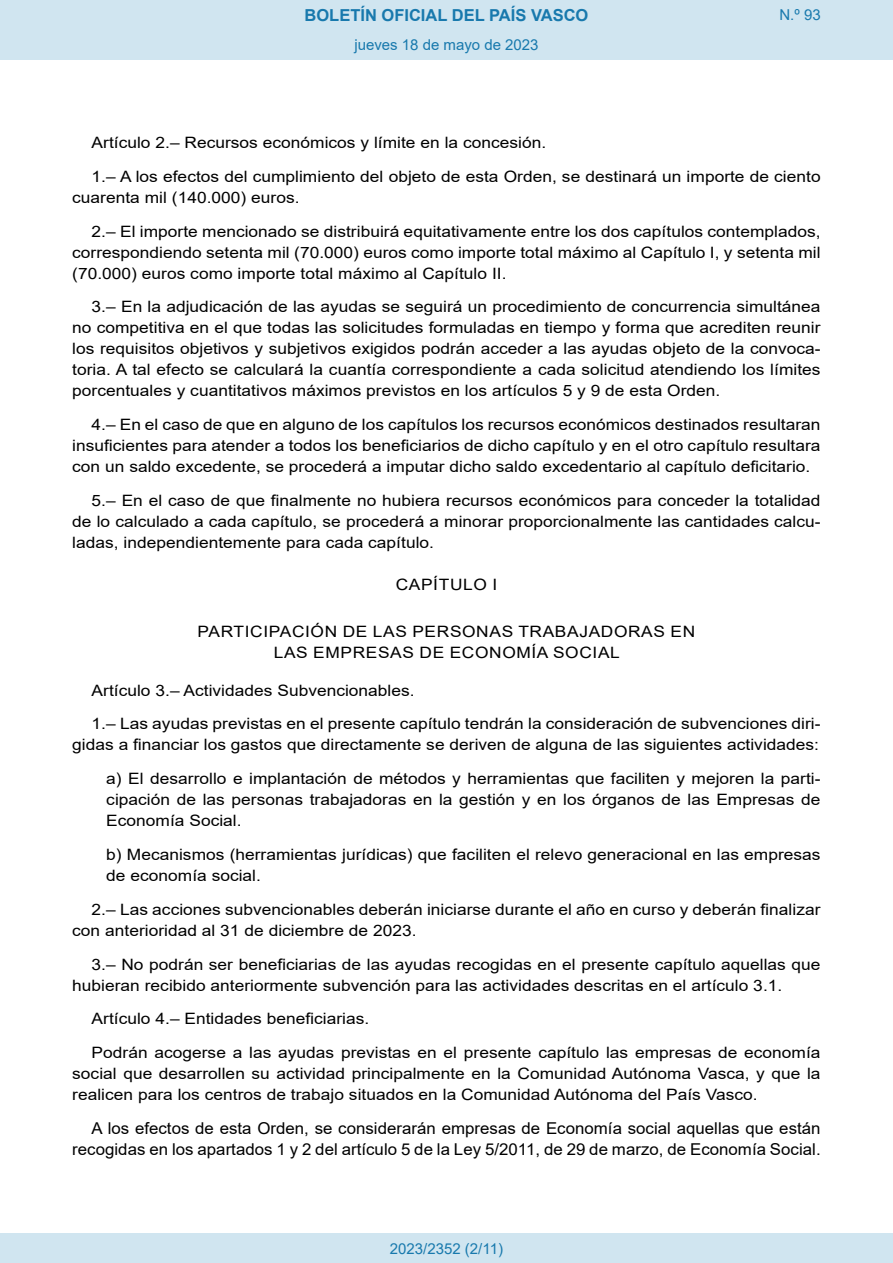
<style>
.page{position:relative;width:893px;height:1263px;background:#fff}
.page>*{position:absolute;margin:0;border:0;box-sizing:border-box;transform-origin:0 0}
.t1{font:700 16.5px "Arial";color:#1879ad}
.BOPVDetalle{font:16.35px/21px "Arial";color:#000;text-align:right}
.BOPVDetalle-2{font:15.6px/21px "Arial";color:#000;text-align:justify;scale:1.11 1}
.BOPVDetalle1{font:15.6px/21px "Arial";color:#000;text-align:justify;scale:1.11 1}
.BOPVClave{font:15.6px/21px "Arial";letter-spacing:.035em;color:#000;text-align:center;scale:1.11 1}
.Paginacion_Centro{font:15px "Arial";color:#1879ad}
</style>
<div class="page">
<div style="left:0;top:0;width:893px;height:60px;background:#d0e5f0"></div>
<div style="left:0;top:1233px;width:893px;height:30px;background:#d0e5f0"></div>
<p class="t1" style="left:305px;top:3px;width:285px">BOLETÍN OFICIAL DEL PAÍS VASCO</p>
<p class="Paginacion_Centro" style="left:354px;top:35px;width:186px">jueves 18 de mayo de 2023</p>
<p class="Paginacion_Centro" style="left:779px;top:5px;width:43px">N.º 93</p>
<p class="BOPVDetalle-2" style="left:92px;top:132px;width:411px">Artículo 2.– Recursos económicos y límite en la concesión.</p>
<p class="BOPVDetalle-2" style="left:72px;top:166px;width:676px;text-indent:19px">1.– A los efectos del cumplimiento del objeto de esta Orden, se destinará un importe de ciento cuarenta mil (140.000) euros.</p>
<p class="BOPVDetalle-2" style="left:72px;top:221px;width:676px;text-indent:19px">2.– El importe mencionado se distribuirá equitativamente entre los dos capítulos contemplados, correspondiendo setenta mil (70.000) euros como importe total máximo al Capítulo I, y setenta mil (70.000) euros como importe total máximo al Capítulo II.</p>
<p class="BOPVDetalle-2" style="left:72px;top:296px;width:676px;text-indent:19px">3.– En la adjudicación de las ayudas se seguirá un procedimiento de concurrencia simultánea no competitiva en el que todas las solicitudes formuladas en tiempo y forma que acrediten reunir los requisitos objetivos y subjetivos exigidos podrán acceder a las ayudas objeto de la convoca&shy;toria. A tal efecto se calculará la cuantía correspondiente a cada solicitud atendiendo los límites porcentuales y cuantitativos máximos previstos en los artículos 5 y 9 de esta Orden.</p>
<p class="BOPVDetalle-2" style="left:72px;top:414px;width:676px;text-indent:19px">4.– En el caso de que en alguno de los capítulos los recursos económicos destinados resultaran insuficientes para atender a todos los beneficiarios de dicho capítulo y en el otro capítulo resultara con un saldo excedente, se procederá a imputar dicho saldo excedentario al capítulo deficitario.</p>
<p class="BOPVDetalle-2" style="left:72px;top:490px;width:676px;text-indent:19px">5.– En el caso de que finalmente no hubiera recursos económicos para conceder la totalidad de lo calculado a cada capítulo, se procederá a minorar proporcionalmente las cantidades calcu&shy;ladas, independientemente para cada capítulo.</p>
<p class="BOPVClave" style="left:396px;top:574px;width:93px">CAPÍTULO I</p>
<p class="BOPVClave" style="left:198px;top:621px;width:450px">PARTICIPACIÓN DE LAS PERSONAS TRABAJADORAS EN<br>LAS EMPRESAS DE ECONOMÍA SOCIAL</p>
<p class="BOPVDetalle-2" style="left:92px;top:680px;width:293px">Artículo 3.– Actividades Subvencionables.</p>
<p class="BOPVDetalle-2" style="left:72px;top:713px;width:676px;text-align:right">1.– Las ayudas previstas en el presente capítulo tendrán la consideración de subvenciones diri&shy;gidas a financiar los gastos que directamente se deriven de alguna de las siguientes actividades:</p>
<p class="BOPVDetalle1" style="left:106px;top:768px;width:645px">a) El desarrollo e implantación de métodos y herramientas que faciliten y mejoren la parti&shy;cipación de las personas trabajadoras en la gestión y en los órganos de las Empresas de Economía Social.</p>
<p class="BOPVDetalle1" style="left:106px;top:844px;width:645px">b) Mecanismos (herramientas jurídicas) que faciliten el relevo generacional en las empresas de economía social.</p>
<p class="BOPVDetalle-2" style="left:72px;top:899px;width:676px;text-indent:19px">2.– Las acciones subvencionables deberán iniciarse durante el año en curso y deberán finalizar con anterioridad al 31 de diciembre de 2023.</p>
<p class="BOPVDetalle-2" style="left:72px;top:953px;width:676px;text-indent:19px">3.– No podrán ser beneficiarias de las ayudas recogidas en el presente capítulo aquellas que hubieran recibido anteriormente subvención para las actividades descritas en el artículo 3.1.</p>
<p class="BOPVDetalle-2" style="left:92px;top:1008px;width:252px">Artículo 4.– Entidades beneficiarias.</p>
<p class="BOPVDetalle-2" style="left:72px;top:1042px;width:676px;text-indent:19px">Podrán acogerse a las ayudas previstas en el presente capítulo las empresas de economía social que desarrollen su actividad principalmente en la Comunidad Autónoma Vasca, y que la realicen para los centros de trabajo situados en la Comunidad Autónoma del País Vasco.</p>
<p class="BOPVDetalle" style="left:72px;top:1117px;width:750px">A los efectos de esta Orden, se considerarán empresas de Economía social aquellas que están recogidas en los apartados 1 y 2 del artículo 5 de la Ley 5/2011, de 29 de marzo, de Economía Social.</p>
<p class="Paginacion_Centro" style="left:390px;top:1238px;width:115px">2023/2352 (2/11)</p>
</div>
